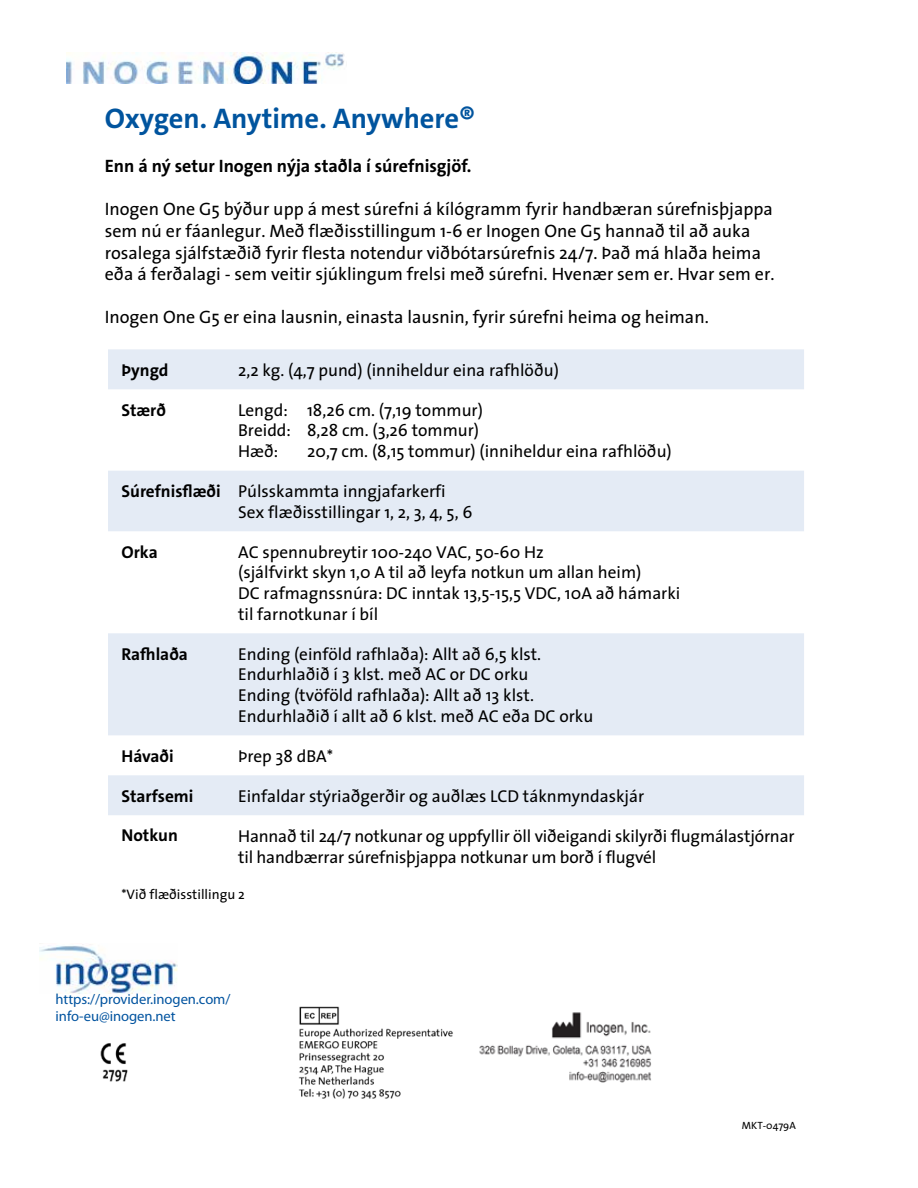
<style>
.page{position:relative;width:918px;height:1188px;background:#fff}
.page>*{position:absolute;margin:0;border:0;box-sizing:border-box;transform-origin:0 0}
.t1{font:700 28.5px "The Sans C5";color:#00549e}
.t2{font:18px/21.6px "The Sans";color:#000}
.t3{font:700 18px "The Sans C5";color:#000}
.t4{font:17.25px/20.7px "The Sans";color:#000}
.t5{font:700 17.25px "The Sans C5";color:#000}
.t6{font:14.7px/17.5px "Myriad Pro";letter-spacing:-.005em;color:#00539f}
.t7{font:13.8px "The Sans";color:#000}
.t8{font:10.5px "The Sans";color:#000}
.s1{font-family:"The Sans C5";font-weight:700}
</style>
<div class="page">
<img style="left:67px;top:52px;width:277px;height:32px">
<svg style="left:108px;top:349px;width:696px;height:466px;fill:#e4ebf5"></svg>
<img style="left:298px;top:1006px;width:155px;height:93px">
<img style="left:100px;top:1043px;width:28px;height:39px">
<img style="left:479px;top:1012px;width:173px;height:70px">
<img style="left:39px;top:944px;width:139px;height:50px">
<h1 class="t1" style="left:105px;top:100px;width:372px">Oxygen. Anytime. Anywhere®</h1>
<p class="t3" style="left:105px;top:154px;width:368px">Enn á ný setur Inogen nýja staðla í súrefnisgjöf.</p>
<p class="t2" style="left:105px;top:198px;width:671px">Inogen One G5 býður upp á mest súrefni á kílógramm fyrir handbæran súrefnisþjappa sem nú er fáanlegur. Með flæðisstillingum 1-6 er Inogen One G5 hannað til að auka rosalega sjálfstæðið fyrir flesta notendur viðbótarsúrefnis 24/7. Það má hlaða heima eða á ferðalagi - sem veitir sjúklingum frelsi með súrefni. Hvenær sem er. Hvar sem er.</p>
<p class="t2" style="left:105px;top:306px;width:606px">Inogen One G5 er eina lausnin, einasta lausnin, fyrir súrefni heima og heiman.</p>
<p class="t5" style="left:122px;top:359px;width:49px">Þyngd</p>
<p class="t4" style="left:238px;top:359px;width:322px">2,2 kg. (4,7 pund) (inniheldur eina rafhlöðu)</p>
<p class="t5" style="left:122px;top:399px;width:46px">Stærð</p>
<p class="t4" style="left:238px;top:399px;width:246px">Lengd: 18,26 cm. (7,19 tommur)<br>Breidd: 8,28 cm. (3,26 tommur)<br>Hæð:</p>
<p class="t4" style="left:307px;top:440px;width:366px">20,7 cm. (8,15 tommur) (inniheldur eina rafhlöðu)</p>
<p class="t4" style="left:238px;top:480px;width:236px;text-indent:-117px"><span class="s1">Súrefnisflæði</span> Púlsskammta inngjafarkerfi<br>Sex flæðisstillingar 1, 2, 3, 4, 5, 6</p>
<p class="t5" style="left:122px;top:541px;width:38px">Orka</p>
<p class="t4" style="left:238px;top:541px;width:444px">AC spennubreytir 100-240 VAC, 50-60 Hz<br>(sjálfvirkt skyn 1,0 A til að leyfa notkun um allan heim)<br>DC rafmagnssnúra: DC inntak 13,5-15,5 VDC, 10A að hámarki til farnotkunar í bíl</p>
<p class="t5" style="left:122px;top:643px;width:68px">Rafhlaða</p>
<p class="t4" style="left:238px;top:643px;width:357px">Ending (einföld rafhlaða): Allt að 6,5 klst.<br>Endurhlaðið í 3 klst. með AC or DC orku<br>Ending (tvöföld rafhlaða): Allt að 13 klst.<br>Endurhlaðið í allt að 6 klst. með AC eða DC orku</p>
<p class="t5" style="left:122px;top:745px;width:54px">Hávaði</p>
<p class="t4" style="left:238px;top:745px;width:97px">Þrep 38 dBA*</p>
<p class="t5" style="left:122px;top:785px;width:73px">Starfsemi</p>
<p class="t4" style="left:238px;top:785px;width:408px">Einfaldar stýriaðgerðir og auðlæs LCD táknmyndaskjár</p>
<p class="t5" style="left:122px;top:825px;width:58px">Notkun</p>
<p class="t4" style="left:238px;top:825px;width:558px">Hannað til 24/7 notkunar og uppfyllir öll viðeigandi skilyrði flugmálastjórnar til handbærrar súrefnisþjappa notkunar um borð í flugvél</p>
<p class="t7" style="left:122px;top:883px;width:125px">*Við flæðisstillingu 2</p>
<p class="t6" style="left:56px;top:990px;width:176px">https://provider.inogen.com/ info-eu@inogen.net</p>
<p class="t8" style="left:742px;top:1117px;width:55px">MKT-0479A</p>
</div>
